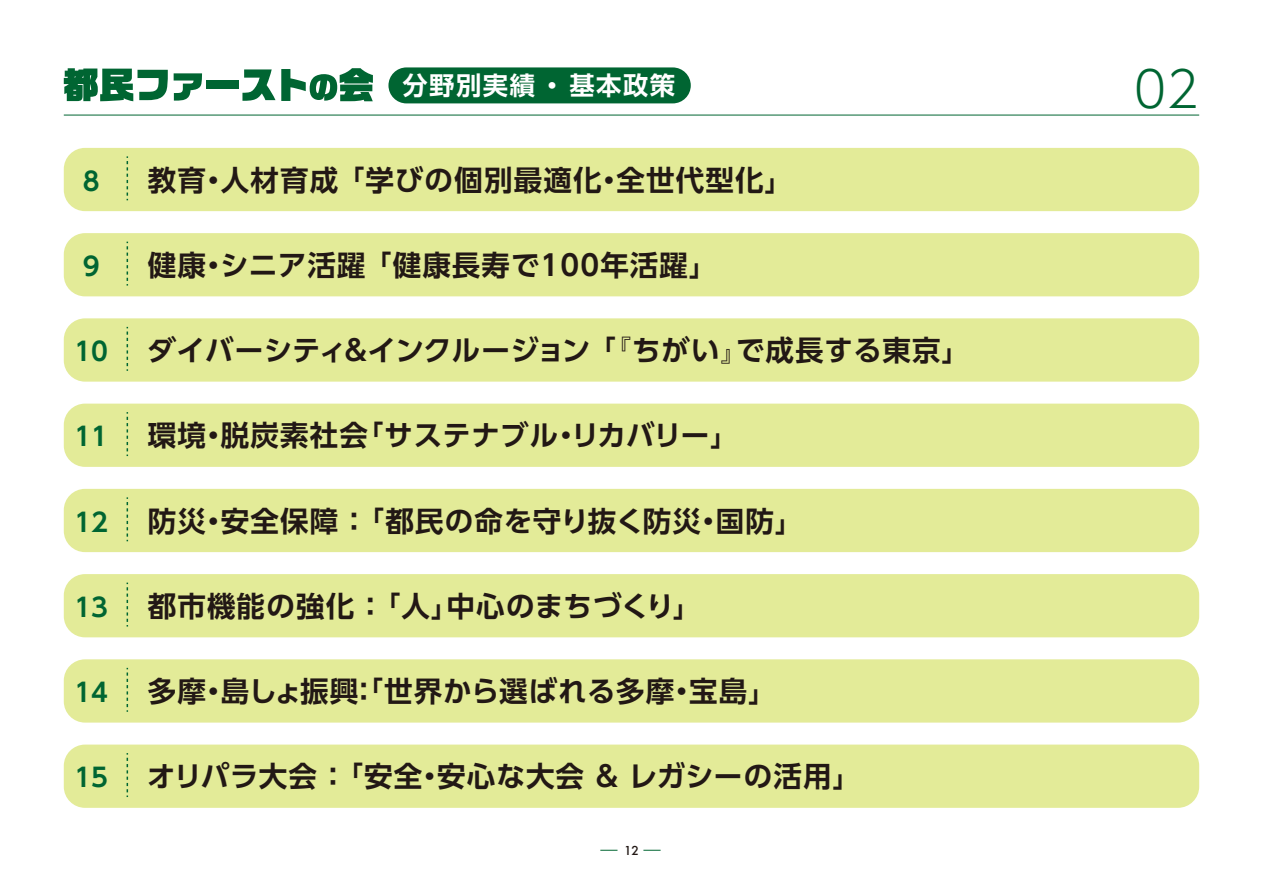
<style>
.page{position:relative;width:1263px;height:893px;background:#fff}
.page>*{position:absolute;margin:0;border:0;box-sizing:border-box;transform-origin:0 0}
.t1{font:300 49.5px "UD Shin Go Pr 6 N";color:#006532}
.t2{font:700 28.5px "UD Shin Go Pr 6 N De";letter-spacing:.04em;color:#221815}
.t3{font:700 28.5px "UD Shin Go Pr 6 N De";letter-spacing:.015em;color:#221815}
.t4{font:700 25.5px "UD Shin Go Pr 6 N De";color:#006532}
.t5{font:700 25.35px "UD Shin Go Pr 6 N De";letter-spacing:.06em;color:#fff}
.t6{font:500 12px "Futura";color:#221815}
</style>
<div class="page">
<svg style="left:600px;top:850px;width:17px;height:1px"></svg>
<svg style="left:643px;top:850px;width:18px;height:1px"></svg>
<svg style="left:64px;top:68px;width:104px;height:33px"></svg>
<svg style="left:174px;top:73px;width:28px;height:28px"></svg>
<div style="left:206px;top:81px;width:32px;height:8px;background:#006532"></div>
<svg style="left:242px;top:69px;width:33px;height:32px"></svg>
<svg style="left:281px;top:68px;width:92px;height:33px"></svg>
<hr style="left:64px;top:115px;width:1135px;height:1px;background:#006532">
<div style="left:388px;top:67px;width:303px;height:36px;background:#006532;border-radius:18px"></div>
<div style="left:64px;top:318px;width:1135px;height:64px;background:#e3eb98;border-radius:21px"></div>
<svg style="left:127px;top:327px;width:1px;height:44px"></svg>
<div style="left:64px;top:148px;width:1135px;height:63px;background:#e3eb98;border-radius:21px"></div>
<svg style="left:127px;top:156px;width:1px;height:44px"></svg>
<div style="left:64px;top:233px;width:1135px;height:63px;background:#e3eb98;border-radius:21px"></div>
<svg style="left:127px;top:242px;width:1px;height:44px"></svg>
<div style="left:64px;top:404px;width:1135px;height:63px;background:#e3eb98;border-radius:21px"></div>
<svg style="left:127px;top:412px;width:1px;height:44px"></svg>
<div style="left:64px;top:489px;width:1135px;height:63px;background:#e3eb98;border-radius:21px"></div>
<svg style="left:127px;top:497px;width:1px;height:44px"></svg>
<div style="left:64px;top:574px;width:1135px;height:63px;background:#e3eb98;border-radius:21px"></div>
<svg style="left:127px;top:583px;width:1px;height:43px"></svg>
<div style="left:64px;top:659px;width:1135px;height:64px;background:#e3eb98;border-radius:21px"></div>
<svg style="left:127px;top:668px;width:1px;height:44px"></svg>
<div style="left:64px;top:745px;width:1135px;height:63px;background:#e3eb98;border-radius:21px"></div>
<svg style="left:127px;top:753px;width:1px;height:44px"></svg>
<p class="t5" style="left:402px;top:65px;width:274px">分野別実績 ・ 基本政策</p>
<h1 class="t1" style="left:1134px;top:49px;width:67px">02</h1>
<p class="t4" style="left:83px;top:160px;width:18px">8</p>
<p class="t2" style="left:148px;top:157px;width:633px">教育・人材育成 「学びの個別最適化・全世代型化」</p>
<p class="t4" style="left:83px;top:245px;width:18px">9</p>
<p class="t2" style="left:148px;top:242px;width:557px">健康・シニア活躍 「健康長寿で100年活躍」</p>
<p class="t4" style="left:74px;top:331px;width:35px">10</p>
<p class="t3" style="left:148px;top:327px;width:810px">ダイバーシティ＆インクルージョン 「『ちがい』で成長する東京」</p>
<p class="t4" style="left:74px;top:416px;width:35px">11</p>
<p class="t2" style="left:148px;top:412px;width:578px">環境・脱炭素社会「サステナブル・リカバリー」</p>
<p class="t4" style="left:74px;top:501px;width:35px">12</p>
<p class="t2" style="left:148px;top:497px;width:643px">防災・安全保障 ： 「都民の命を守り抜く防災・国防」</p>
<p class="t4" style="left:74px;top:586px;width:35px">13</p>
<p class="t2" style="left:148px;top:583px;width:541px">都市機能の強化 ： 「人」中心のまちづくり」</p>
<p class="t4" style="left:74px;top:672px;width:35px">14</p>
<p class="t2" style="left:148px;top:668px;width:617px">多摩・島しょ振興：「世界から選ばれる多摩・宝島」</p>
<p class="t4" style="left:74px;top:757px;width:35px">15</p>
<p class="t2" style="left:147px;top:753px;width:701px">オリパラ大会 ： 「安全・安心な大会 &amp; レガシーの活用」</p>
<p class="t6" style="left:624px;top:843px;width:16px">12</p>
</div>
